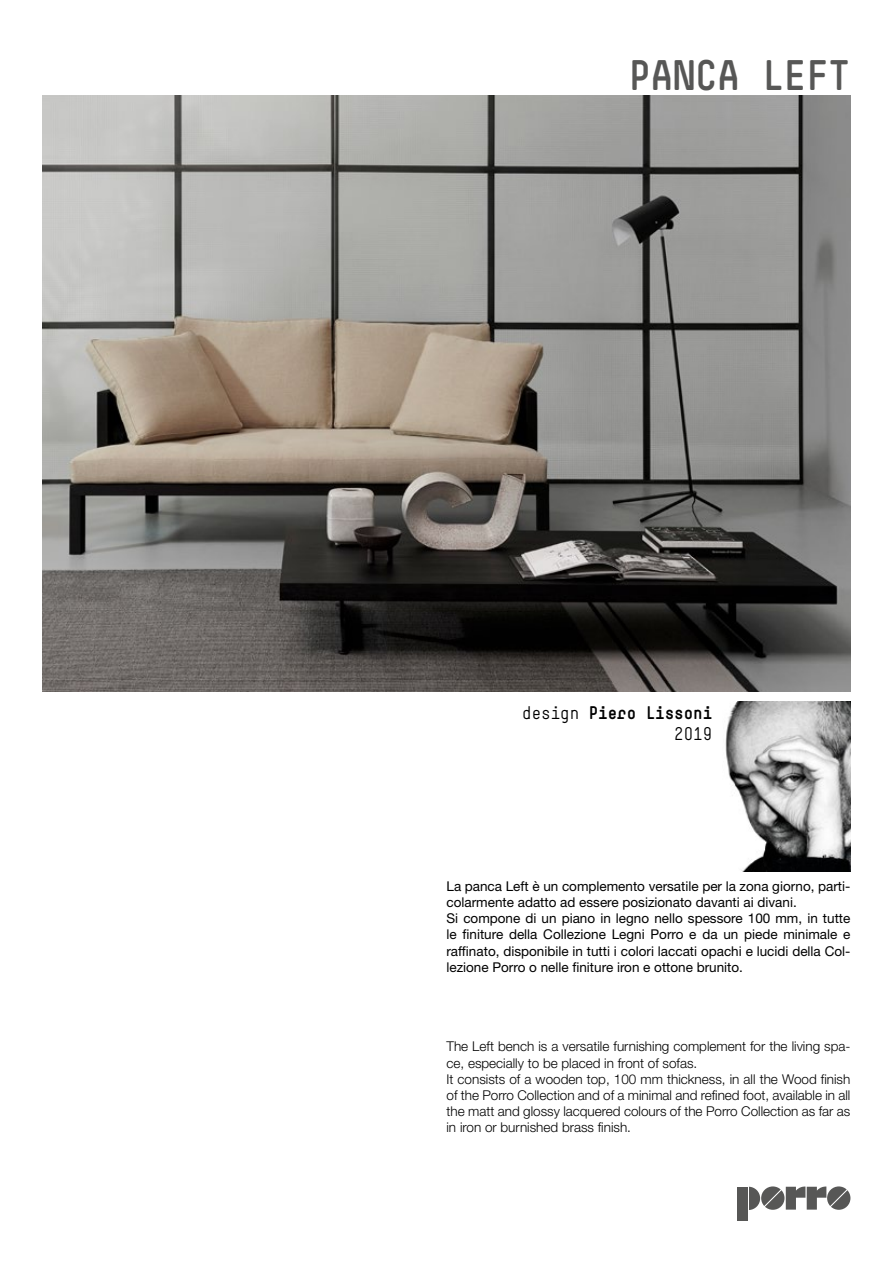
<style>
.page{position:relative;width:893px;height:1263px;background:#fff}
.page>*{position:absolute;margin:0;border:0;box-sizing:border-box;transform-origin:0 0}
.t1{font:700 42px "Simple";color:#575756}
.t2{font:700 18px/21.6px "Simple";color:#000;text-align:right}
.t3{font:13.5px/16.2px "Helvetica Neue";color:#000}
.t4{font:300 13.5px/16.2px "Helvetica Neue";color:#000}
.s1{font-weight:400}
</style>
<div class="page">
<img style="left:43px;top:96px;width:807px;height:595px">
<div style="left:738px;top:1186px;width:10px;height:34px;background:#575756"></div>
<svg style="left:749px;top:1186px;width:101px;height:24px"></svg>
<img style="left:725px;top:702px;width:125px;height:169px">
<h1 class="t1" style="left:629px;top:50px;width:223px">PANCA LEFT</h1>
<h2 class="t2" style="left:522px;top:701px;width:192px"><span class="s1">design</span> Piero Lissoni<br><span class="s1">2019</span></h2>
<p class="t3" style="left:446px;top:878px;width:405px">La panca Left è un complemento versatile per la zona giorno, parti&shy;colarmente adatto ad essere posizionato davanti ai divani.<br>Si compone di un piano in legno nello spessore 100 mm, in tutte le finiture della Collezione Legni Porro e da un piede minimale e raffinato, disponibile in tutti i colori laccati opachi e lucidi della Col&shy;lezione Porro o nelle finiture iron e ottone brunito.</p>
<p class="t4" style="left:446px;top:1038px;width:405px">The Left bench is a versatile furnishing complement for the living spa&shy;ce, especially to be placed in front of sofas.<br>It consists of a wooden top, 100 mm thickness, in all the Wood finish of the Porro Collection and of a minimal and refined foot, available in all the matt and glossy lacquered colours of the Porro Collection as far as in iron or burnished brass finish.</p>
</div>
